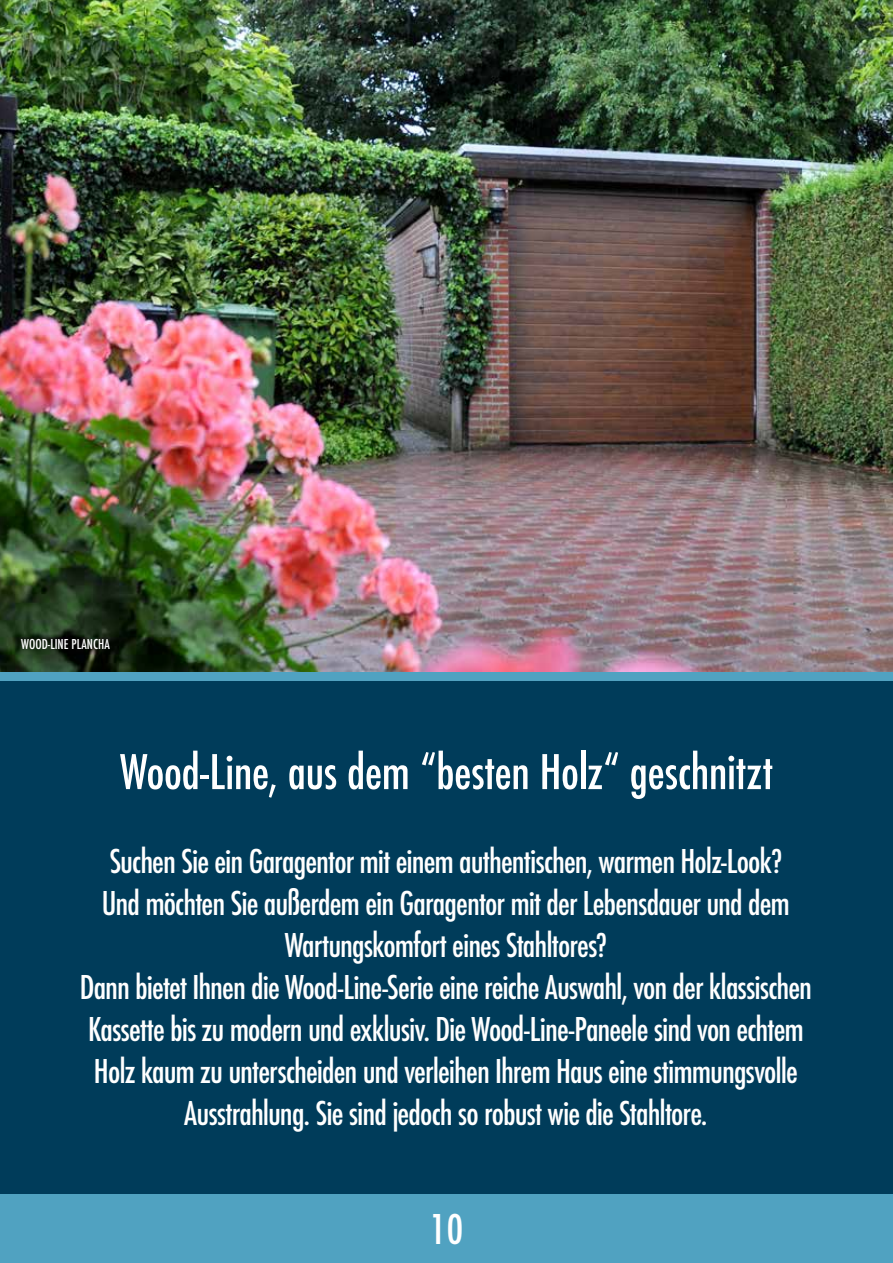
<style>
.page{position:relative;width:893px;height:1263px;background:#fff}
.page>*{position:absolute;margin:0;border:0;box-sizing:border-box;transform-origin:0 0}
.t1{font:500 52.5px "Futura Con";letter-spacing:-.005em;color:#fff}
.t2{font:500 45px "Futura Con";color:#fff}
.t3{font:500 36px/42px "Futura Con";letter-spacing:-.025em;color:#fff;text-align:center}
.t4{font:500 15px "Futura Con";color:#fff}
</style>
<div class="page">
<div style="left:0;top:676px;width:893px;height:587px;background:#003c5a"></div>
<img style="left:0;top:0;width:893px;height:672px">
<div style="left:0;top:672px;width:893px;height:8px;background:#50a2c1"></div>
<div style="left:0;top:1195px;width:893px;height:68px;background:#50a2c1"></div>
<p class="t4" style="left:21px;top:636px;width:90px">WOOD-LINE PLANCHA</p>
<h1 class="t1" style="left:120px;top:742px;width:654px">Wood-Line, aus dem “besten Holz“ geschnitzt</h1>
<p class="t3" style="left:80px;top:841px;width:734px">Suchen Sie ein Garagentor mit einem authentischen, warmen Holz-Look?<br>Und möchten Sie außerdem ein Garagentor mit der Lebensdauer und dem Wartungskomfort eines Stahltores?<br>Dann bietet Ihnen die Wood-Line-Serie eine reiche Auswahl, von der klassischen Kassette bis zu modern und exklusiv. Die Wood-Line-Paneele sind von echtem Holz kaum zu unterscheiden und verleihen Ihrem Haus eine stimmungsvolle Ausstrahlung. Sie sind jedoch so robust wie die Stahltore.</p>
<p class="t2" style="left:429px;top:1204px;width:36px">10</p>
</div>
